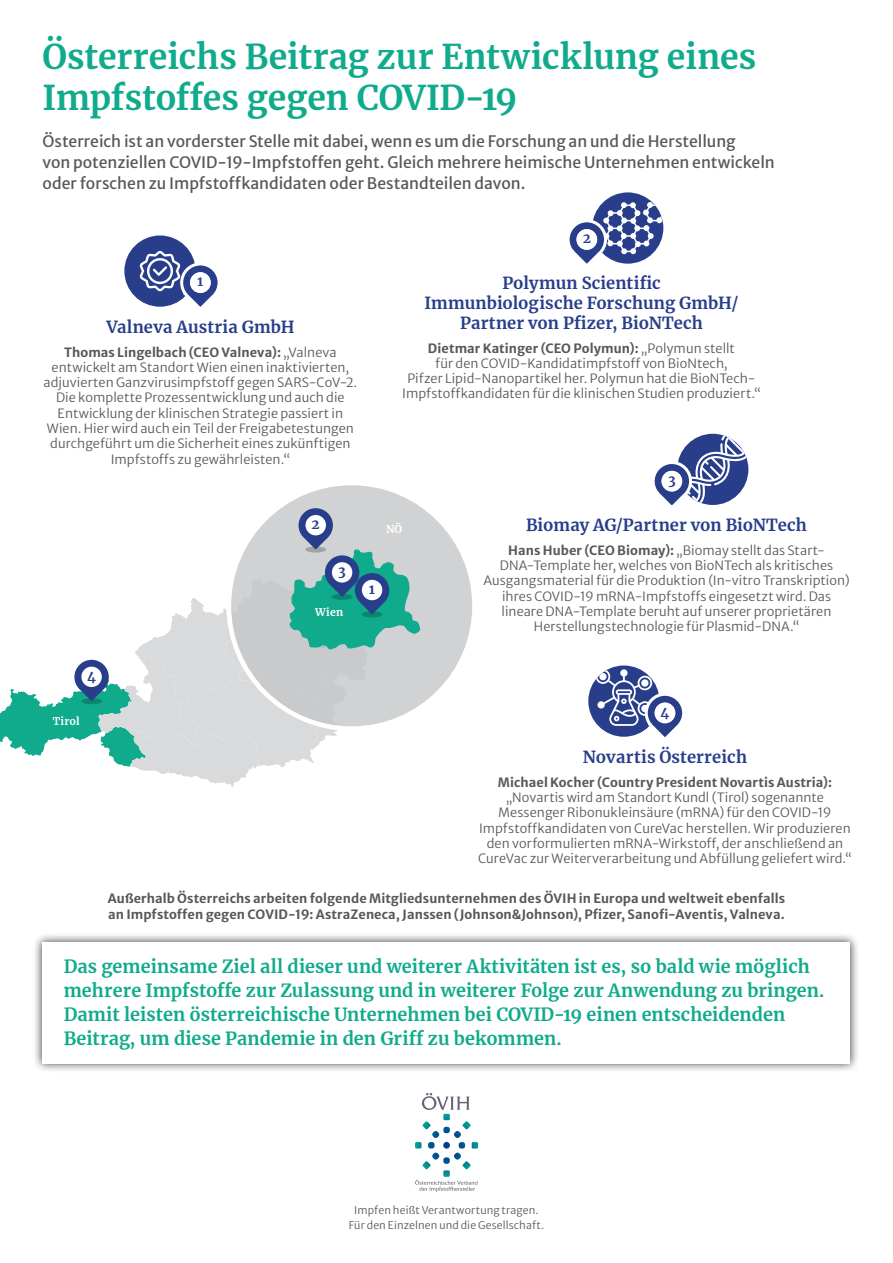
<style>
.page{position:relative;width:893px;height:1263px;background:#fff}
.page>*{position:absolute;margin:0;border:0;box-sizing:border-box;transform-origin:0 0}
.t1{font:700 33.75px/40.5px "Merriweather";color:#10ab8d}
.t2{font:700 18px/24px "Merriweather";letter-spacing:.005em;color:#10ab8d}
.t3{font:700 16.5px/19.8px "Merriweather";letter-spacing:.005em;color:#283e8b;text-align:center}
.t4{font:15.75px/21px "Merriweather Sans";letter-spacing:-.005em;color:#58585a}
.t5{font:700 13.5px "Merriweather";color:#283e8b}
.t6{font:300 12.75px/15.3px "Merriweather Sans";letter-spacing:.005em;color:#58585a;text-align:center}
.t7{font:700 12.75px/15.3px "Merriweather Sans";letter-spacing:.005em;color:#58585a}
.t8{font:300 10.5px/15px "Merriweather Sans";letter-spacing:.01em;color:#58585a;text-align:center}
.t9{font:700 10.5px "Merriweather";letter-spacing:.025em;color:#fff}
.s1{font-weight:700}
</style>
<div class="page">
<div style="left:33px;top:932px;width:827px;height:141px;background:#000;opacity:.75"></div>
<div style="left:43px;top:942px;width:807px;height:122px;background:#fff"></div>
<svg style="left:415px;top:1093px;width:63px;height:99px"></svg>
<svg style="left:229px;top:483px;width:246px;height:246px;background:#d5d6d7"></svg>
<svg style="left:0;top:508px;width:420px;height:279px"></svg>
<div style="left:332px;top:562px;width:20px;height:21px;background:#fff;border-radius:50%"></div>
<div style="left:124px;top:235px;width:72px;height:72px;background:#283e8b;border-radius:50%"></div>
<svg style="left:139px;top:251px;width:79px;height:56px"></svg>
<div style="left:190px;top:272px;width:21px;height:21px;background:#fff;border-radius:50%"></div>
<svg style="left:588px;top:665px;width:71px;height:72px"></svg>
<svg style="left:596px;top:669px;width:87px;height:68px"></svg>
<div style="left:655px;top:703px;width:20px;height:20px;background:#fff;border-radius:50%"></div>
<div style="left:592px;top:192px;width:71px;height:72px;background:#283e8b;border-radius:50%"></div>
<svg style="left:569px;top:202px;width:94px;height:62px"></svg>
<div style="left:577px;top:229px;width:20px;height:21px;background:#fff;border-radius:50%"></div>
<svg style="left:654px;top:434px;width:94px;height:71px"></svg>
<div style="left:662px;top:471px;width:20px;height:20px;background:#fff;border-radius:50%"></div>
<h1 class="t1" style="left:43px;top:36px;width:715px">Österreichs Beitrag zur Entwicklung eines<br>Impfstoffes gegen COVID-19</h1>
<p class="t4" style="left:43px;top:129px;width:734px">Österreich ist an vorderster Stelle mit dabei, wenn es um die Forschung an und die Herstellung<br>von potenziellen COVID-19-Impfstoffen geht. Gleich mehrere heimische Unternehmen entwickeln oder forschen zu Impfstoffkandidaten oder Bestandteilen davon.</p>
<p class="t5" style="left:197px;top:272px;width:8px">1</p>
<p class="t3" style="left:106px;top:316px;width:190px">Valneva Austria GmbH</p>
<p class="t6" style="left:44px;top:343px;width:315px"><span class="s1">Thomas Lingelbach (CEO Valneva):</span> „Valneva entwickelt am Standort Wien einen inaktivierten, adjuvierten Ganzvirusimpfstoff gegen SARS-CoV-2.<br>Die komplette Prozessentwicklung und auch die Entwicklung der klinischen Strategie passiert in Wien. Hier wird auch ein Teil der Freigabetestungen durchgeführt um die Sicherheit eines zukünftigen Impfstoffs zu gewährleisten.“</p>
<p class="t5" style="left:312px;top:515px;width:10px">2</p>
<p class="t5" style="left:338px;top:562px;width:9px">3</p>
<p class="t9" style="left:315px;top:605px;width:29px">Wien</p>
<p class="t5" style="left:583px;top:229px;width:10px">2</p>
<p class="t3" style="left:424px;top:273px;width:315px">Polymun Scientific<br>Immunbiologische Forschung GmbH/<br>Partner von Pfizer, BioNTech</p>
<p class="t6" style="left:402px;top:339px;width:360px"><span class="s1">Dietmar Katinger (CEO Polymun):</span> „Polymun stellt<br>für den COVID-Kandidatimpfstoff von BioNtech,<br>Pifzer Lipid-Nanopartikel her. Polymun hat die BioNTech-Impfstoffkandidaten für die klinischen Studien produziert.“</p>
<p class="t9" style="left:386px;top:522px;width:18px">NÖ</p>
<p class="t5" style="left:369px;top:579px;width:8px">1</p>
<p class="t5" style="left:668px;top:470px;width:9px">3</p>
<p class="t3" style="left:526px;top:514px;width:282px">Biomay AG/Partner von BioNTech</p>
<p class="t6" style="left:483px;top:541px;width:368px"><span class="s1">Hans Huber (CEO Biomay):</span> „Biomay stellt das Start-DNA-Template her, welches von BioNTech als kritisches Ausgangsmaterial für die Produktion (In-vitro Transkription) ihres COVID-19 mRNA-Impfstoffs eingesetzt wird. Das lineare DNA-Template beruht auf unserer proprietären Herstellungstechnologie für Plasmid-DNA.“</p>
<p class="t5" style="left:87px;top:666px;width:10px">4</p>
<p class="t9" style="left:53px;top:714px;width:29px">Tirol</p>
<p class="t5" style="left:660px;top:702px;width:10px">4</p>
<p class="t3" style="left:583px;top:746px;width:166px">Novartis Österreich</p>
<p class="t7" style="left:498px;top:773px;width:336px">Michael Kocher (Country President Novartis Austria):</p>
<p class="t6" style="left:478px;top:788px;width:375px">„Novartis wird am Standort Kundl (Tirol) sogenannte Messenger Ribonukleinsäure (mRNA) für den COVID-19<br>Impfstoffkandidaten von CureVac herstellen. Wir produzieren den vorformulierten mRNA-Wirkstoff, der anschließend an CureVac zur Weiterverarbeitung und Abfüllung geliefert wird.“</p>
<p class="t7" style="left:108px;top:889px;width:679px">Außerhalb Österreichs arbeiten folgende Mitgliedsunternehmen des ÖVIH in Europa und weltweit ebenfalls an Impfstoffen gegen COVID-19: AstraZeneca, Janssen (Johnson&amp;Johnson), Pfizer, Sanofi-Aventis, Valneva.</p>
<p class="t2" style="left:64px;top:953px;width:762px">Das gemeinsame Ziel all dieser und weiterer Aktivitäten ist es, so bald wie möglich mehrere Impfstoffe zur Zulassung und in weiterer Folge zur Anwendung zu bringen.<br>Damit leisten österreichische Unternehmen bei COVID-19 einen entscheidenden Beitrag, um diese Pandemie in den Griff zu bekommen.</p>
<p class="t8" style="left:349px;top:1201px;width:197px">Impfen heißt Verantwortung tragen.<br>Für den Einzelnen und die Gesellschaft.</p>
</div>
